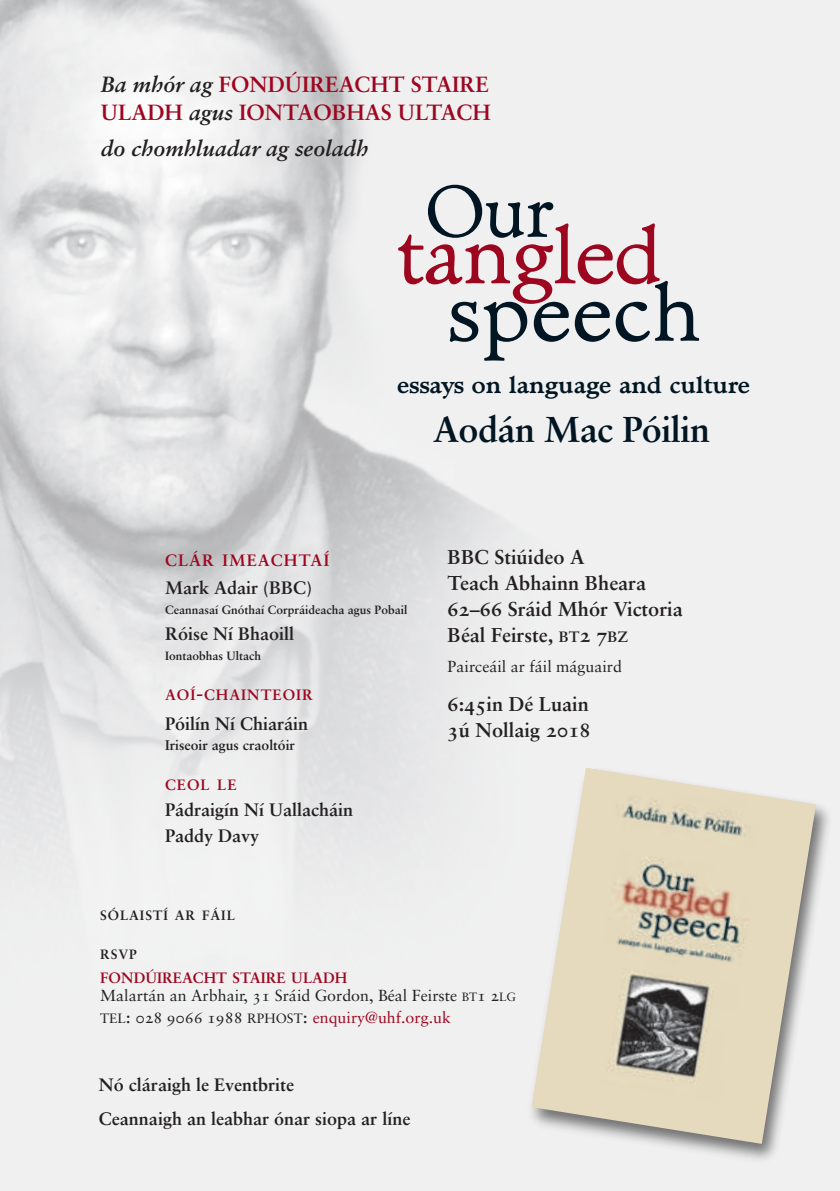
<style>
.page{position:relative;width:840px;height:1191px;background:#fff}
.page>*{position:absolute;margin:0;border:0;box-sizing:border-box;transform-origin:0 0}
.t1{font:82.6px "AT Administer";letter-spacing:-.015em;color:#9d061f}
.t2{font:82.6px "AT Administer";letter-spacing:.015em;color:#011622}
.t3{font:73.6px "AT Administer";color:#011622}
.t4{font:700 36px "Sabon";letter-spacing:-.015em;color:#011622}
.t5{font:700 24px "AT Administer";color:#011622}
.t6{font:700 22px/28px "Sabon";color:#9d061f}
.t7{font:italic 700 22px "Sabon";color:#231f20}
.t8{font:700 20px/26px "Sabon";color:#231f20}
.t9{font:700 18px/26px "Sabon";color:#231f20}
.t10{font:700 16.6px "Sabon";letter-spacing:.065em;color:#9d061f}
.t11{font:16px/22px "Sabon";color:#231f20}
.t12{font:700 15px "Sabon";color:#9d061f}
.t13{font:700 15px "Sabon";letter-spacing:.065em;color:#9d061f}
.t14{font:700 14px "Sabon";color:#231f20}
.t15{font:700 13.6px "Sabon";letter-spacing:.065em;color:#231f20}
.t16{font:700 12px "Sabon";color:#231f20}
.s1{font-style:italic;color:#231f20}
.s2{font-size:20px}
.s3{font-family:"Sabon Bold Os F";font-weight:400}
.s4{font-size:15px}
.s5{font-family:"Sabon Roman SC"}
.s6{font-size:12px}
.s7{font-size:13.6px}
.s8{font-size:18px}
.s9{color:#9d061f}
</style>
<div class="page">
<img style="left:519px;top:756px;width:320px;height:415px">
<img style="left:531px;top:767px;width:284px;height:376px">
<p class="t6" style="left:101px;top:71px;width:391px"><span class="s1">Ba mhór ag</span> FONDÚIREACHT STAIRE<br>ULADH <span class="s1">agus</span> IONTAOBHAS ULTACH</p>
<p class="t7" style="left:101px;top:139px;width:269px">do chomhluadar ag seoladh</p>
<h2 class="t3" style="left:425px;top:183px;width:130px">Our</h2>
<h1 class="t1" style="left:396px;top:223px;width:267px">tangled</h1>
<h1 class="t2" style="left:447px;top:281px;width:255px">speech</h1>
<h3 class="t5" style="left:397px;top:375px;width:354px">essays on language and culture</h3>
<h3 class="t4" style="left:433px;top:408px;width:278px">Aodán Mac Póilin</h3>
<p class="t10" style="left:165px;top:550px;width:165px">CLÁR IMEACHTAÍ</p>
<p class="t9" style="left:165px;top:574px;width:149px">Mark Adair (BBC)</p>
<p class="t16" style="left:165px;top:603px;width:244px">Ceannasaí Gnóthaí Corpráideacha agus Pobail</p>
<p class="t9" style="left:165px;top:620px;width:131px">Róise Ní Bhaoill</p>
<p class="t16" style="left:165px;top:648px;width:98px">Iontaobhas Ultach</p>
<p class="t13" style="left:165px;top:686px;width:149px">AOÍ<span class="s2">-</span>CHAINTEOIR</p>
<p class="t9" style="left:165px;top:710px;width:145px">Póilín Ní Chiaráin</p>
<p class="t14" style="left:165px;top:736px;width:131px">Iriseoir agus craoltóir</p>
<p class="t12" style="left:165px;top:776px;width:73px">CEOL LE</p>
<p class="t9" style="left:165px;top:796px;width:190px">Pádraigín Ní Uallacháin<br>Paddy Davy</p>
<p class="t15" style="left:100px;top:907px;width:136px">SÓLAISTÍ AR FÁIL</p>
<p class="t8" style="left:447px;top:546px;width:236px">BBC Stiúideo A<br>Teach Abhainn Bheara<br><span class="s3">62–66</span> Sráid Mhór Victoria<br>Béal Feirste, <span class="s4">BT</span><span class="s3">2 7</span><span class="s4">BZ</span></p>
<p class="t11" style="left:447px;top:657px;width:176px">Pairceáil ar fáil máguaird</p>
<p class="t8" style="left:447px;top:693px;width:144px"><span class="s3">6:45</span>in Dé Luain<br><span class="s3">3</span>ú Nollaig <span class="s3">2018</span></p>
<p class="t15" style="left:100px;top:946px;width:38px">RSVP</p>
<p class="t12" style="left:100px;top:969px;width:248px">FONDÚIREACHT STAIRE ULADH</p>
<p class="t11" style="left:100px;top:985px;width:417px">Malartán an Arbhair, <span class="s5">31</span> Sráid Gordon, Béal Feirste <span class="s6">BT</span><span class="s5">1 2</span><span class="s6">LG<br></span><span class="s7">TEL</span><span class="s8">:</span> <span class="s5">028 9066 1988</span> <span class="s7">RPHOST</span><span class="s8">:</span> <span class="s9">enquiry@uhf.org.uk</span></p>
<p class="t9" style="left:99px;top:1069px;width:313px;line-height:34px">Nó cláraigh le Eventbrite<br>Ceannaigh an leabhar ónar siopa ar líne</p>
</div>
